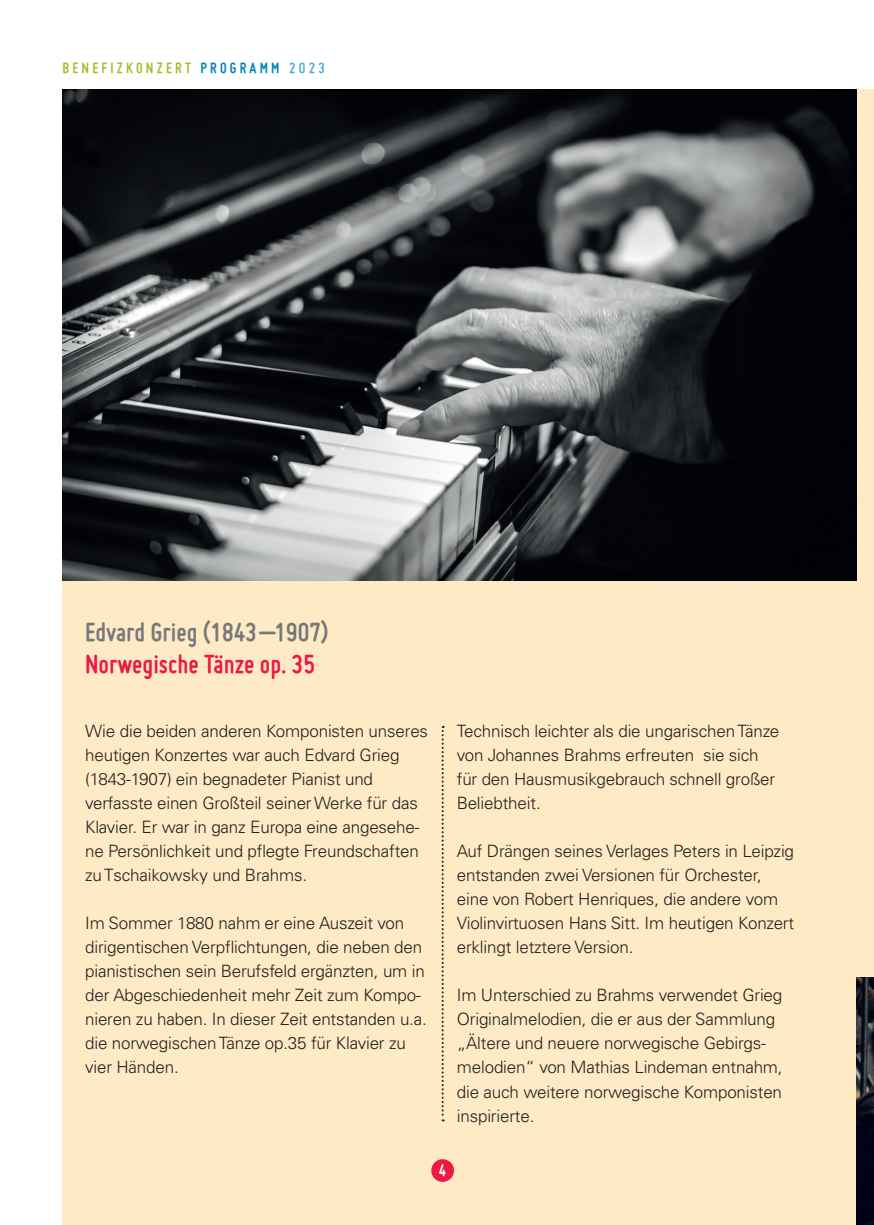
<style>
.page{position:relative;width:874px;height:1225px;background:#fff}
.page>*{position:absolute;margin:0;border:0;box-sizing:border-box;transform-origin:0 0}
.t1{font:700 28px "Miso";color:#76787b}
.t2{font:700 28px "Miso";color:#ed1845}
.t3{font:700 18px "Miso";color:#fff}
.t4{font:300 17px/24px "Univers LTCYR 45";letter-spacing:-.01em;color:#231f20}
.t5{font:700 16px "Miso";letter-spacing:.2em;color:#abbb2c}
.s1{color:#0083b6}
.s2{color:#4bafd3}
</style>
<div class="page">
<div style="left:62px;top:89px;width:811px;height:1136px;background:#feeac4"></div>
<svg style="left:441px;top:726px;width:2px;height:395px"></svg>
<img style="left:62px;top:89px;width:794px;height:491px">
<img style="left:856px;top:977px;width:17px;height:248px">
<div style="left:431px;top:1159px;width:23px;height:22px;background:#ed1845;border-radius:50%"></div>
<p class="t5" style="left:62px;top:59px;width:264px">BENEFIZKONZERT <span class="s1">PROGRAMM</span> <span class="s2">2023</span></p>
<h1 class="t1" style="left:85px;top:616px;width:245px">Edvard Grieg (1843 –1907)</h1>
<h1 class="t2" style="left:85px;top:648px;width:231px">Norwegische Tänze op. 35</h1>
<p class="t4" style="left:85px;top:719px;width:344px">Wie die beiden anderen Komponisten unseres heutigen Konzertes war auch Edvard Grieg (1843-1907) ein begnadeter Pianist und verfasste einen Großteil seiner Werke für das Klavier. Er war in ganz Europa eine angesehe&shy;ne Persönlichkeit und pflegte Freundschaften zu Tschaikowsky und Brahms.</p>
<p class="t4" style="left:85px;top:911px;width:343px">Im Sommer 1880 nahm er eine Auszeit von dirigentischen Verpflichtungen, die neben den pianistischen sein Berufsfeld ergänzten, um in der Abgeschiedenheit mehr Zeit zum Kompo&shy;nieren zu haben. In dieser Zeit entstanden u.a. die norwegischen Tänze op.35 für Klavier zu vier Händen.</p>
<p class="t4" style="left:456px;top:719px;width:324px">Technisch leichter als die ungarischen Tänze von Johannes Brahms erfreuten sie sich für den Hausmusikgebrauch schnell großer Beliebtheit.</p>
<p class="t4" style="left:456px;top:839px;width:338px">Auf Drängen seines Verlages Peters in Leipzig entstanden zwei Versionen für Orchester, eine von Robert Henriques, die andere vom Violinvirtuosen Hans Sitt. Im heutigen Konzert erklingt letztere Version.</p>
<p class="t4" style="left:456px;top:983px;width:327px">Im Unterschied zu Brahms verwendet Grieg Originalmelodien, die er aus der Sammlung „Ältere und neuere norwegische Gebirgs&shy;melodien“ von Mathias Lindeman entnahm, die auch weitere norwegische Komponisten inspirierte.</p>
<p class="t3" style="left:438px;top:1160px;width:9px">4</p>
</div>
